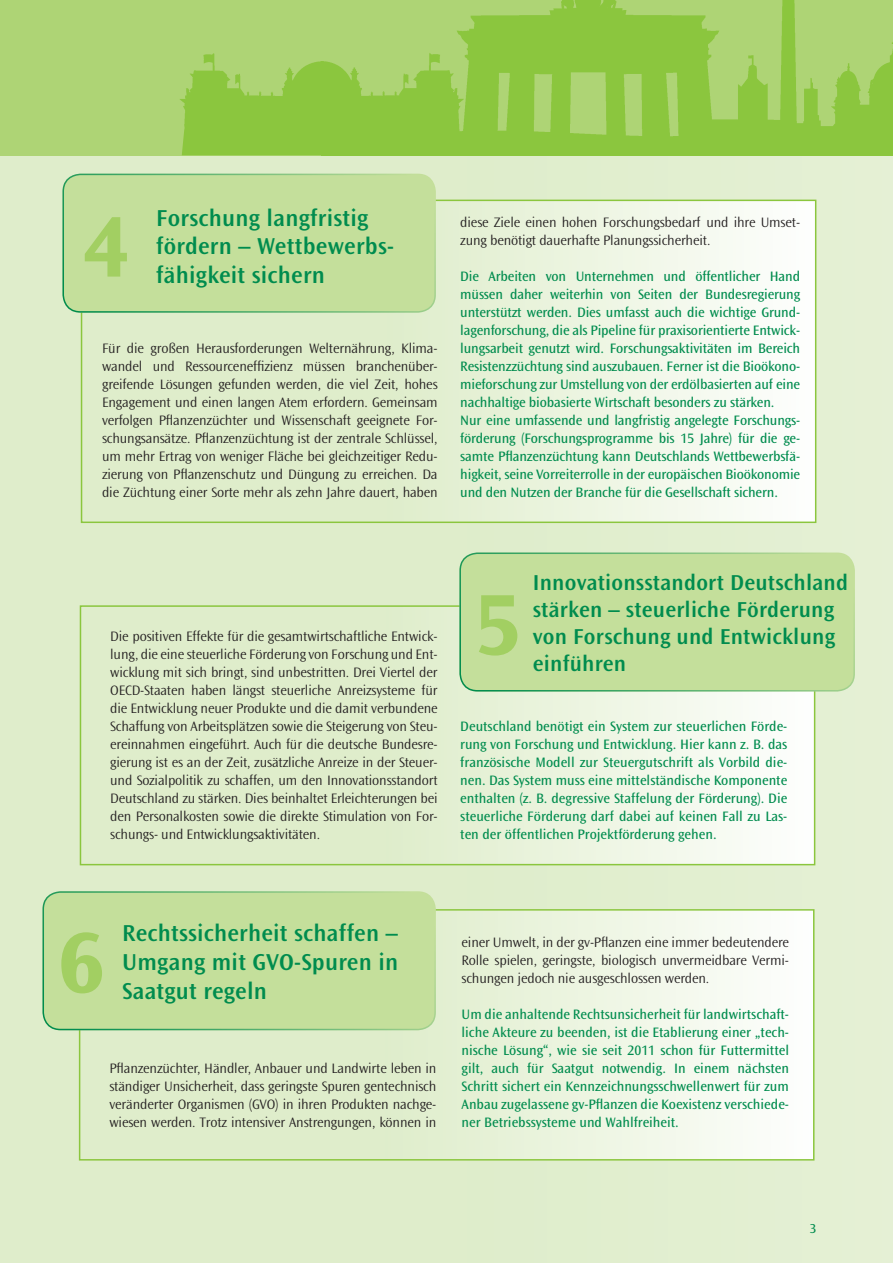
<style>
.page{position:relative;width:893px;height:1263px;background:#dfedcb}
.page>*{position:absolute;margin:0;border:0;box-sizing:border-box;transform-origin:0 0}
.t1{font:700 90px "Ocean Sans";color:#a2cf62}
.t2{font:600 24px/28.8px "Ocean Sans";letter-spacing:.01em;color:#008c4e}
.t3{font:600 22.5px/27px "Ocean Sans";letter-spacing:.01em;color:#008c4e}
.t4{font:300 14.25px/18px "Ocean Sans";letter-spacing:-.01em;color:#231f20;text-align:justify}
.t5{font:14.25px/18px "Ocean Sans";letter-spacing:-.01em;color:#008c4e;text-align:justify}
.t6{font:13.5px "Ocean Sans";color:#008c4e}
</style>
<div class="page">
<div style="left:0;top:0;width:893px;height:155px;background:#aed475"></div>
<div style="left:80px;top:606px;width:735px;height:259px;background:linear-gradient(to right,#d7e9bf,#f8fbf4)"></div>
<div style="left:80px;top:605px;width:735px;height:260px;border:2px solid #8bc63e"></div>
<div style="left:459px;top:552px;width:396px;height:139px;background:#c4df9b;border-radius:18px"></div>
<div style="left:459px;top:552px;width:396px;height:139px;border:2px solid #008c4e;border-radius:17px"></div>
<div style="left:80px;top:910px;width:734px;height:250px;background:linear-gradient(to right,#d7e8be,#f8fbf4)"></div>
<div style="left:79px;top:909px;width:735px;height:251px;border:2px solid #8bc63e"></div>
<div style="left:43px;top:891px;width:393px;height:139px;background:#c4df9b;border-radius:18px"></div>
<div style="left:43px;top:891px;width:393px;height:139px;border:2px solid #008c4e;border-radius:17px"></div>
<img style="left:323px;top:0;width:570px;height:155px">
<img style="left:180px;top:53px;width:143px;height:102px">
<div style="left:82px;top:200px;width:734px;height:322px;background:linear-gradient(to right,#d7e9bf,#f8fbf4)"></div>
<div style="left:81px;top:200px;width:735px;height:323px;border:2px solid #8bc63e"></div>
<div style="left:63px;top:174px;width:373px;height:139px;background:#c4df9b;border-radius:18px"></div>
<div style="left:63px;top:174px;width:373px;height:139px;border:2px solid #008c4e;border-radius:17px"></div>
<h1 class="t1" style="left:84px;top:197px;width:48px">4</h1>
<h2 class="t2" style="left:156px;top:204px;width:239px">Forschung langfristig fördern – Wettbewerbs-</h2>
<h2 class="t2" style="left:156px;top:261px;width:170px">fähigkeit sichern</h2>
<p class="t4" style="left:102px;top:340px;width:337px">Für die großen Herausforderungen Welternährung, Klima&shy;wandel und Ressourceneffizienz müssen branchenüber&shy;greifende Lösungen gefunden werden, die viel Zeit, hohes Engagement und einen langen Atem erfordern. Gemeinsam verfolgen Pflanzenzüchter und Wissenschaft geeignete For&shy;schungsansätze. Pflanzenzüchtung ist der zentrale Schlüssel, um mehr Ertrag von weniger Fläche bei gleichzeitiger Redu&shy;zierung von Pflanzenschutz und Düngung zu erreichen. Da die Züchtung einer Sorte mehr als zehn Jahre dauert, haben</p>
<p class="t4" style="left:460px;top:214px;width:341px">diese Ziele einen hohen Forschungsbedarf und ihre Umset&shy;zung benötigt dauerhafte Planungssicherheit.</p>
<p class="t5" style="left:460px;top:268px;width:341px;text-align:left">Die Arbeiten von Unternehmen und öffentlicher Hand müssen daher weiterhin von Seiten der Bundesregierung unterstützt werden. Dies umfasst auch die wichtige Grund&shy;lagenforschung, die als Pipeline für praxisorientierte Entwick&shy;lungsarbeit genutzt wird. Forschungsaktivitäten im Bereich Resistenzzüchtung sind auszubauen. Ferner ist die Bioökono&shy;mieforschung zur Umstellung von der erdölbasierten auf eine nachhaltige biobasierte Wirtschaft besonders zu stärken.<br>Nur eine umfassende und langfristig angelegte Forschungs&shy;förderung (Forschungsprogramme bis 15 Jahre) für die ge&shy;samte Pflanzenzüchtung kann Deutschlands Wettbewerbsfä&shy;higkeit, seine Vorreiterrolle in der europäischen Bioökonomie und den Nutzen der Branche für die Gesellschaft sichern.</p>
<p class="t4" style="left:110px;top:628px;width:329px">Die positiven Effekte für die gesamtwirtschaftliche Entwick&shy;lung, die eine steuerliche Förderung von Forschung und Ent&shy;wicklung mit sich bringt, sind unbestritten. Drei Viertel der OECD-Staaten haben längst steuerliche Anreizsysteme für die Entwicklung neuer Produkte und die damit verbundene Schaffung von Arbeitsplätzen sowie die Steigerung von Steu&shy;ereinnahmen eingeführt. Auch für die deutsche Bundesre&shy;gierung ist es an der Zeit, zusätzliche Anreize in der Steuer&shy;und Sozialpolitik zu schaffen, um den Innovationsstandort Deutschland zu stärken. Dies beinhaltet Erleichterungen bei den Personalkosten sowie die direkte Stimulation von For&shy;schungs- und Entwicklungsaktivitäten.</p>
<h1 class="t1" style="left:473px;top:575px;width:48px">5</h1>
<h3 class="t3" style="left:533px;top:569px;width:317px">Innovationsstandort Deutschland stärken – steuerliche Förderung von Forschung und Entwicklung einführen</h3>
<p class="t5" style="left:460px;top:718px;width:329px">Deutschland benötigt ein System zur steuerlichen Förde&shy;rung von Forschung und Entwicklung. Hier kann z. B. das französische Modell zur Steuergutschrift als Vorbild die&shy;nen. Das System muss eine mittelständische Komponente enthalten (z. B. degressive Staffelung der Förderung). Die steuerliche Förderung darf dabei auf keinen Fall zu Las&shy;ten der öffentlichen Projektförderung gehen.</p>
<h1 class="t1" style="left:57px;top:913px;width:48px">6</h1>
<h2 class="t2" style="left:122px;top:919px;width:277px">Rechtssicherheit schaffen –<br>Umgang mit GVO-Spuren in</h2>
<h2 class="t2" style="left:122px;top:976px;width:146px">Saatgut regeln</h2>
<p class="t4" style="left:109px;top:1060px;width:329px">Pflanzenzüchter, Händler, Anbauer und Landwirte leben in ständiger Unsicherheit, dass geringste Spuren gentechnisch veränderter Organismen (GVO) in ihren Produkten nachge&shy;wiesen werden. Trotz intensiver Anstrengungen, können in</p>
<p class="t4" style="left:462px;top:934px;width:329px">einer Umwelt, in der gv-Pflanzen eine immer bedeutendere Rolle spielen, geringste, biologisch unvermeidbare Vermi&shy;schungen jedoch nie ausgeschlossen werden.</p>
<p class="t5" style="left:462px;top:1006px;width:329px">Um die anhaltende Rechtsunsicherheit für landwirtschaft&shy;liche Akteure zu beenden, ist die Etablierung einer „tech&shy;nische Lösung“, wie sie seit 2011 schon für Futtermittel gilt, auch für Saatgut notwendig. In einem nächsten Schritt sichert ein Kennzeichnungsschwellenwert für zum Anbau zugelassene gv-Pflanzen die Koexistenz verschiede&shy;ner Betriebssysteme und Wahlfreiheit.</p>
<p class="t6" style="left:810px;top:1221px;width:8px">3</p>
</div>
